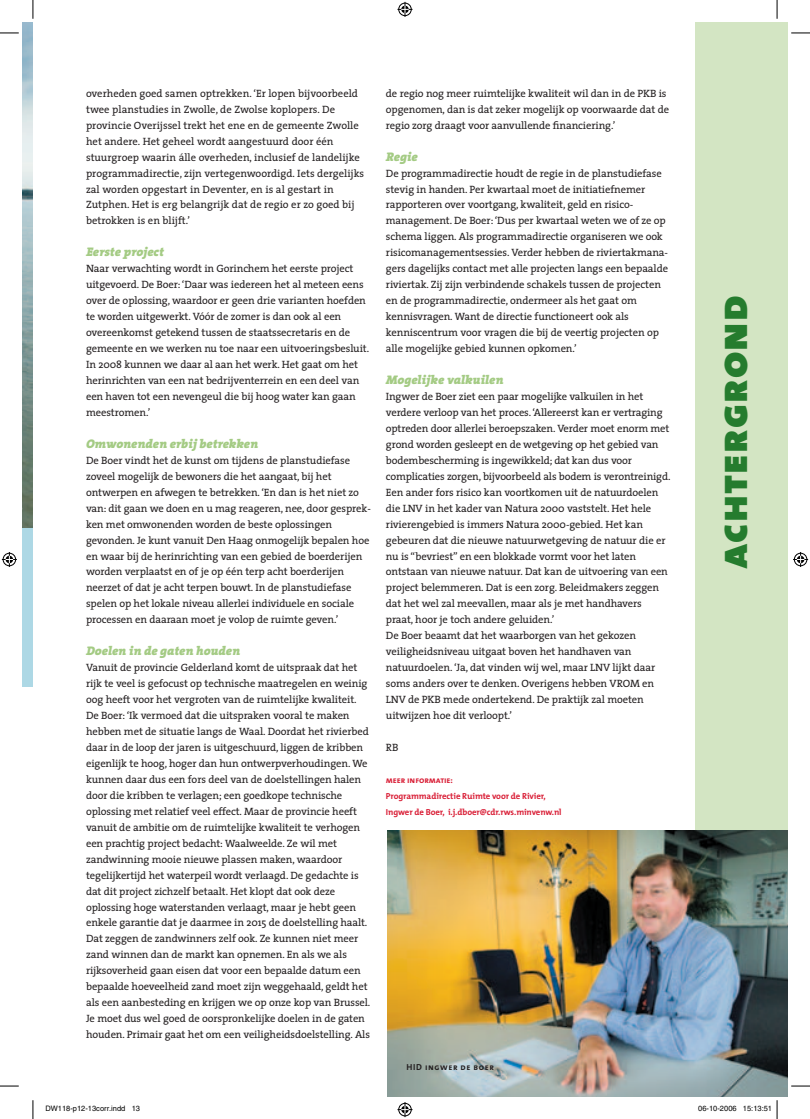
<style>
.page{position:relative;width:810px;height:1119px;background:#fff}
.page>*{position:absolute;margin:0;border:0;box-sizing:border-box;transform-origin:0 0}
.t1{font:42.5px "The Mix Black Caps";letter-spacing:.03em;color:#257c2e}
.t2{font:italic 900 12.5px "The Serif";letter-spacing:-.01em;color:#a4cb84}
.t3{font:10.62px/16px "The Serif";letter-spacing:-.01em;color:#231f20}
.t4{font:700 8.75px/16px "The Mix";letter-spacing:-.01em;color:#d91e36}
.t5{font:8.75px "The Mix Bold Caps";letter-spacing:-.01em;color:#d91e36}
.t6{font:8.75px "The Sans Bold Caps";letter-spacing:.07em;color:#231f20}
.t7{font:7.5px "Helvetica";color:#000}
</style>
<div class="page">
<div style="left:22px;top:22px;width:11px;height:665px;background:#add8e5"></div>
<div style="left:695px;top:22px;width:93px;height:1074px;background:#d3e5c3"></div>
<img style="left:22px;top:22px;width:11px;height:505px">
<img style="left:387px;top:830px;width:401px;height:266px">
<svg style="left:0;top:32px;width:19px;height:2px"></svg>
<svg style="left:791px;top:32px;width:19px;height:2px"></svg>
<svg style="left:0;top:1085px;width:19px;height:1px"></svg>
<svg style="left:791px;top:1085px;width:19px;height:1px"></svg>
<svg style="left:32px;top:0;width:2px;height:19px"></svg>
<svg style="left:32px;top:1100px;width:2px;height:18px"></svg>
<svg style="left:776px;top:0;width:2px;height:19px"></svg>
<svg style="left:397px;top:2px;width:15px;height:15px"></svg>
<svg style="left:2px;top:552px;width:15px;height:15px"></svg>
<svg style="left:793px;top:552px;width:15px;height:15px"></svg>
<svg style="left:387px;top:1051px;width:391px;height:67px"></svg>
<p class="t3" style="left:86px;top:85px;width:279px">overheden goed samen optrekken. ‘Er lopen bijvoorbeeld twee planstudies in Zwolle, de Zwolse koplopers. De provincie Overijssel trekt het ene en de gemeente Zwolle het andere. Het geheel wordt aangestuurd door één stuurgroep waarin álle overheden, inclusief de landelijke programmadirectie, zijn vertegenwoordigd. Iets dergelijks zal worden opgestart in Deventer, en is al gestart in Zutphen. Het is erg belangrijk dat de regio er zo goed bij betrokken is en blijft.’</p>
<p class="t2" style="left:86px;top:241px;width:79px">Eerste project</p>
<p class="t3" style="left:86px;top:260px;width:284px">Naar verwachting wordt in Gorinchem het eerste project uitgevoerd. De Boer: ‘Daar was iedereen het al meteen eens over de oplossing, waardoor er geen drie varianten hoefden te worden uitgewerkt. Vóór de zomer is dan ook al een overeenkomst getekend tussen de staatssecretaris en de gemeente en we werken nu toe naar een uitvoeringsbesluit.<br>In 2008 kunnen we daar al aan het werk. Het gaat om het herinrichten van een nat bedrijventerrein en een deel van een haven tot een nevengeul die bij hoog water kan gaan meestromen.’</p>
<p class="t2" style="left:86px;top:433px;width:174px">Omwonenden erbij betrekken</p>
<p class="t3" style="left:86px;top:452px;width:286px">De Boer vindt het de kunst om tijdens de planstudiefase zoveel mogelijk de bewoners die het aangaat, bij het ontwerpen en afwegen te betrekken. ‘En dan is het niet zo van: dit gaan we doen en u mag reageren, nee, door gesprek&shy;ken met omwonenden worden de beste oplossingen gevonden. Je kunt vanuit Den Haag onmogelijk bepalen hoe en waar bij de herinrichting van een gebied de boerderijen worden verplaatst en of je op één terp acht boerderijen neerzet of dat je acht terpen bouwt. In de planstudiefase spelen op het lokale niveau allerlei individuele en sociale processen en daaraan moet je volop de ruimte geven.’</p>
<p class="t2" style="left:86px;top:640px;width:156px">Doelen in de gaten houden</p>
<p class="t3" style="left:86px;top:659px;width:286px">Vanuit de provincie Gelderland komt de uitspraak dat het rijk te veel is gefocust op technische maatregelen en weinig oog heeft voor het vergroten van de ruimtelijke kwaliteit.<br>De Boer: ‘Ik vermoed dat die uitspraken vooral te maken hebben met de situatie langs de Waal. Doordat het rivierbed daar in de loop der jaren is uitgeschuurd, liggen de kribben eigenlijk te hoog, hoger dan hun ontwerpverhoudingen. We kunnen daar dus een fors deel van de doelstellingen halen door die kribben te verlagen; een goedkope technische oplossing met relatief veel effect. Maar de provincie heeft vanuit de ambitie om de ruimtelijke kwaliteit te verhogen een prachtig project bedacht: Waalweelde. Ze wil met zandwinning mooie nieuwe plassen maken, waardoor tegelijkertijd het waterpeil wordt verlaagd. De gedachte is dat dit project zichzelf betaalt. Het klopt dat ook deze oplossing hoge waterstanden verlaagt, maar je hebt geen enkele garantie dat je daarmee in 2015 de doelstelling haalt.<br>Dat zeggen de zandwinners zelf ook. Ze kunnen niet meer zand winnen dan de markt kan opnemen. En als we als rijksoverheid gaan eisen dat voor een bepaalde datum een bepaalde hoeveelheid zand moet zijn weggehaald, geldt het als een aanbesteding en krijgen we op onze kop van Brussel.<br>Je moet dus wel goed de oorspronkelijke doelen in de gaten houden. Primair gaat het om een veiligheidsdoelstelling. Als</p>
<p class="t3" style="left:386px;top:85px;width:285px">de regio nog meer ruimtelijke kwaliteit wil dan in de PKB is opgenomen, dan is dat zeker mogelijk op voorwaarde dat de regio zorg draagt voor aanvullende financiering.’</p>
<p class="t2" style="left:386px;top:146px;width:33px">Regie</p>
<p class="t3" style="left:386px;top:165px;width:284px">De programmadirectie houdt de regie in de planstudiefase stevig in handen. Per kwartaal moet de initiatiefnemer rapporteren over voortgang, kwaliteit, geld en risico&shy;management. De Boer: ‘Dus per kwartaal weten we of ze op schema liggen. Als programmadirectie organiseren we ook risicomanagementsessies. Verder hebben de riviertakmana&shy;gers dagelijks contact met alle projecten langs een bepaalde riviertak. Zij zijn verbindende schakels tussen de projecten en de programmadirectie, ondermeer als het gaat om kennisvragen. Want de directie functioneert ook als kenniscentrum voor vragen die bij de veertig projecten op alle mogelijke gebied kunnen opkomen.’</p>
<p class="t2" style="left:386px;top:369px;width:119px">Mogelijke valkuilen</p>
<p class="t3" style="left:386px;top:388px;width:286px">Ingwer de Boer ziet een paar mogelijke valkuilen in het verdere verloop van het proces. ‘Allereerst kan er vertraging optreden door allerlei beroepszaken. Verder moet enorm met grond worden gesleept en de wetgeving op het gebied van bodembescherming is ingewikkeld; dat kan dus voor complicaties zorgen, bijvoorbeeld als bodem is verontreinigd.<br>Een ander fors risico kan voortkomen uit de natuurdoelen die LNV in het kader van Natura 2000 vaststelt. Het hele rivierengebied is immers Natura 2000-gebied. Het kan gebeuren dat die nieuwe natuurwetgeving de natuur die er nu is “bevriest” en een blokkade vormt voor het laten ontstaan van nieuwe natuur. Dat kan de uitvoering van een project belemmeren. Dat is een zorg. Beleidmakers zeggen dat het wel zal meevallen, maar als je met handhavers praat, hoor je toch andere geluiden.’<br>De Boer beaamt dat het waarborgen van het gekozen veiligheidsniveau uitgaat boven het handhaven van natuurdoelen. ‘Ja, dat vinden wij wel, maar LNV lijkt daar soms anders over te denken. Overigens hebben VROM en LNV de PKB mede ondertekend. De praktijk zal moeten uitwijzen hoe dit verloopt.’</p>
<p class="t3" style="left:386px;top:739px;width:14px">RB</p>
<p class="t5" style="left:386px;top:772px;width:68px">meer informatie:</p>
<p class="t4" style="left:386px;top:787px;width:177px">Programmadirectie Ruimte voor de Rivier,<br>Ingwer de Boer, i.j.dboer@cdr.rws.minvenw.nl</p>
<p class="t6" style="left:406px;top:1059px;width:89px">HID ingwer de boer</p>
<h1 class="t1" style="left:697px;top:569px;width:275px;rotate:-90deg">achtergrond</h1>
<p class="t7" style="left:45px;top:1104px;width:96px">DW118-p12-13corr.indd 13</p>
<p class="t7" style="left:698px;top:1104px;width:75px">06-10-2006 15:13:51</p>
</div>
